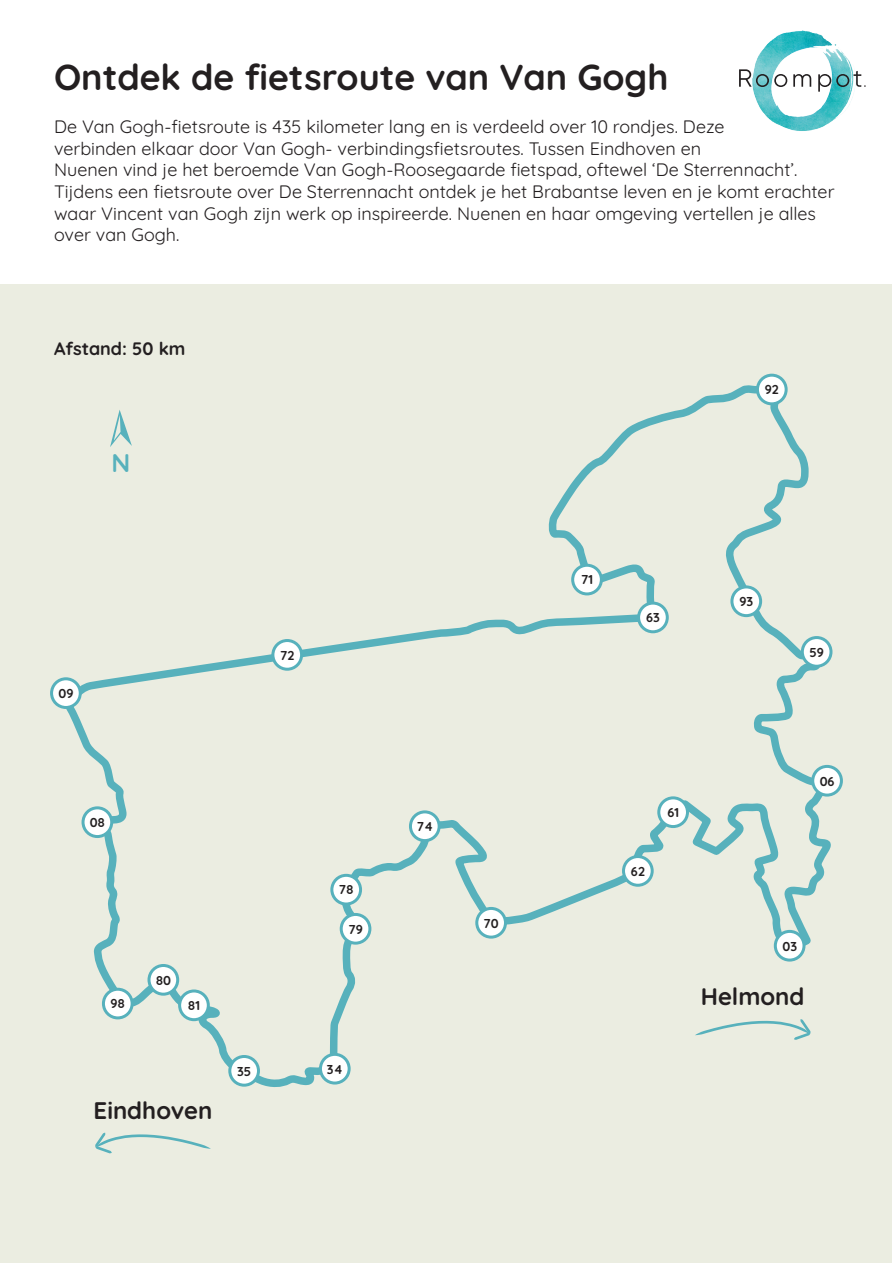
<style>
.page{position:relative;width:893px;height:1263px;background:#fff}
.page>*{position:absolute;margin:0;border:0;box-sizing:border-box;transform-origin:0 0}
.t1{font:700 36px "Quicksand";color:#231f20}
.t2{font:700 25.65px "Quicksand";color:#57b1bc}
.t3{font:700 24px "Quicksand";color:#231f20}
.t4{font:18px/21.6px "Quicksand";color:#231f20}
.t5{font:700 18px "Quicksand";color:#231f20}
.t6{font:700 12.9px "Quicksand";color:#231f20}
</style>
<div class="page">
<div style="left:1px;top:284px;width:891px;height:979px;background:#ebede1"></div>
<svg style="left:57px;top:382px;width:776px;height:705px"></svg>
<div style="left:341px;top:914px;width:29px;height:29px;background:#fff;border-radius:50%"></div>
<div style="left:340px;top:913px;width:31px;height:32px;border:3px solid #57b1bc;border-radius:50%"></div>
<div style="left:332px;top:875px;width:29px;height:29px;background:#fff;border-radius:50%"></div>
<div style="left:330px;top:874px;width:32px;height:31px;border:3px solid #57b1bc;border-radius:50%"></div>
<div style="left:320px;top:1054px;width:29px;height:29px;background:#fff;border-radius:50%"></div>
<div style="left:319px;top:1053px;width:32px;height:31px;border:3px solid #57b1bc;border-radius:50%"></div>
<div style="left:230px;top:1056px;width:28px;height:29px;background:#fff;border-radius:50%"></div>
<div style="left:228px;top:1055px;width:32px;height:32px;border:3px solid #57b1bc;border-radius:50%"></div>
<div style="left:180px;top:991px;width:28px;height:29px;background:#fff;border-radius:50%"></div>
<div style="left:178px;top:989px;width:32px;height:32px;border:3px solid #57b1bc;border-radius:50%"></div>
<div style="left:149px;top:965px;width:29px;height:29px;background:#fff;border-radius:50%"></div>
<div style="left:147px;top:964px;width:32px;height:32px;border:3px solid #57b1bc;border-radius:50%"></div>
<div style="left:103px;top:989px;width:29px;height:29px;background:#fff;border-radius:50%"></div>
<div style="left:102px;top:988px;width:32px;height:31px;border:3px solid #57b1bc;border-radius:50%"></div>
<div style="left:83px;top:808px;width:29px;height:28px;background:#fff;border-radius:50%"></div>
<div style="left:82px;top:806px;width:31px;height:32px;border:3px solid #57b1bc;border-radius:50%"></div>
<div style="left:52px;top:679px;width:28px;height:28px;background:#fff;border-radius:50%"></div>
<div style="left:50px;top:677px;width:32px;height:32px;border:3px solid #57b1bc;border-radius:50%"></div>
<div style="left:273px;top:640px;width:29px;height:29px;background:#fff;border-radius:50%"></div>
<div style="left:271px;top:639px;width:32px;height:32px;border:3px solid #57b1bc;border-radius:50%"></div>
<div style="left:410px;top:812px;width:29px;height:28px;background:#fff;border-radius:50%"></div>
<div style="left:409px;top:810px;width:32px;height:32px;border:3px solid #57b1bc;border-radius:50%"></div>
<div style="left:477px;top:908px;width:28px;height:29px;background:#fff;border-radius:50%"></div>
<div style="left:475px;top:907px;width:32px;height:32px;border:3px solid #57b1bc;border-radius:50%"></div>
<div style="left:623px;top:856px;width:29px;height:29px;background:#fff;border-radius:50%"></div>
<div style="left:622px;top:855px;width:32px;height:32px;border:3px solid #57b1bc;border-radius:50%"></div>
<div style="left:659px;top:798px;width:28px;height:28px;background:#fff;border-radius:50%"></div>
<div style="left:657px;top:796px;width:32px;height:32px;border:3px solid #57b1bc;border-radius:50%"></div>
<div style="left:639px;top:603px;width:28px;height:29px;background:#fff;border-radius:50%"></div>
<div style="left:637px;top:602px;width:32px;height:31px;border:3px solid #57b1bc;border-radius:50%"></div>
<div style="left:775px;top:931px;width:29px;height:29px;background:#fff;border-radius:50%"></div>
<div style="left:774px;top:930px;width:31px;height:31px;border:3px solid #57b1bc;border-radius:50%"></div>
<div style="left:813px;top:766px;width:28px;height:29px;background:#fff;border-radius:50%"></div>
<div style="left:811px;top:765px;width:32px;height:31px;border:3px solid #57b1bc;border-radius:50%"></div>
<div style="left:802px;top:637px;width:29px;height:29px;background:#fff;border-radius:50%"></div>
<div style="left:801px;top:636px;width:31px;height:32px;border:3px solid #57b1bc;border-radius:50%"></div>
<div style="left:732px;top:587px;width:29px;height:29px;background:#fff;border-radius:50%"></div>
<div style="left:730px;top:585px;width:32px;height:32px;border:3px solid #57b1bc;border-radius:50%"></div>
<div style="left:757px;top:375px;width:29px;height:29px;background:#fff;border-radius:50%"></div>
<div style="left:756px;top:374px;width:32px;height:31px;border:3px solid #57b1bc;border-radius:50%"></div>
<div style="left:573px;top:565px;width:28px;height:29px;background:#fff;border-radius:50%"></div>
<div style="left:571px;top:564px;width:32px;height:31px;border:3px solid #57b1bc;border-radius:50%"></div>
<svg style="left:110px;top:410px;width:22px;height:37px"></svg>
<svg style="left:95px;top:1133px;width:116px;height:20px"></svg>
<svg style="left:695px;top:1019px;width:116px;height:21px"></svg>
<img style="left:752px;top:30px;width:102px;height:101px">
<svg style="left:739px;top:69px;width:48px;height:18px"></svg>
<svg style="left:793px;top:74px;width:18px;height:13px"></svg>
<svg style="left:818px;top:71px;width:48px;height:21px"></svg>
<p class="t1" style="left:54px;top:49px;width:616px">Ontdek de fietsroute van Van Gogh</p>
<p class="t4" style="left:54px;top:114px;width:782px">De Van Gogh-fietsroute is 435 kilometer lang en is verdeeld over 10 rondjes. Deze<br>verbinden elkaar door Van Gogh- verbindingsfietsroutes. Tussen Eindhoven en<br>Nuenen vind je het beroemde Van Gogh-Roosegaarde fietspad, oftewel ‘De Sterrennacht’.<br>Tijdens een fietsroute over De Sterrennacht ontdek je het Brabantse leven en je komt erachter waar Vincent van Gogh zijn werk op inspireerde. Nuenen en haar omgeving vertellen je alles over van Gogh.</p>
<p class="t5" style="left:54px;top:335px;width:133px">Afstand: 50 km</p>
<h2 class="t2" style="left:112px;top:443px;width:20px">N</h2>
<p class="t6" style="left:59px;top:683px;width:16px">09</p>
<p class="t6" style="left:280px;top:645px;width:16px">72</p>
<p class="t6" style="left:90px;top:812px;width:17px">08</p>
<p class="t6" style="left:111px;top:994px;width:16px">98</p>
<p class="t6" style="left:156px;top:970px;width:17px">80</p>
<p class="t6" style="left:188px;top:995px;width:14px">81</p>
<p class="t3" style="left:94px;top:1092px;width:120px">Eindhoven</p>
<p class="t6" style="left:339px;top:880px;width:16px">78</p>
<p class="t6" style="left:348px;top:919px;width:16px">79</p>
<p class="t6" style="left:237px;top:1061px;width:16px">35</p>
<p class="t6" style="left:327px;top:1059px;width:17px">34</p>
<p class="t6" style="left:417px;top:816px;width:18px">74</p>
<p class="t6" style="left:484px;top:913px;width:17px">70</p>
<p class="t6" style="left:765px;top:380px;width:15px">92</p>
<p class="t6" style="left:581px;top:570px;width:14px">71</p>
<p class="t6" style="left:646px;top:608px;width:15px">63</p>
<p class="t6" style="left:739px;top:591px;width:15px">93</p>
<p class="t6" style="left:809px;top:642px;width:16px">59</p>
<p class="t6" style="left:631px;top:861px;width:15px">62</p>
<p class="t6" style="left:667px;top:802px;width:13px">61</p>
<p class="t6" style="left:820px;top:771px;width:16px">06</p>
<p class="t6" style="left:782px;top:936px;width:16px">03</p>
<p class="t3" style="left:701px;top:978px;width:105px">Helmond</p>
</div>
